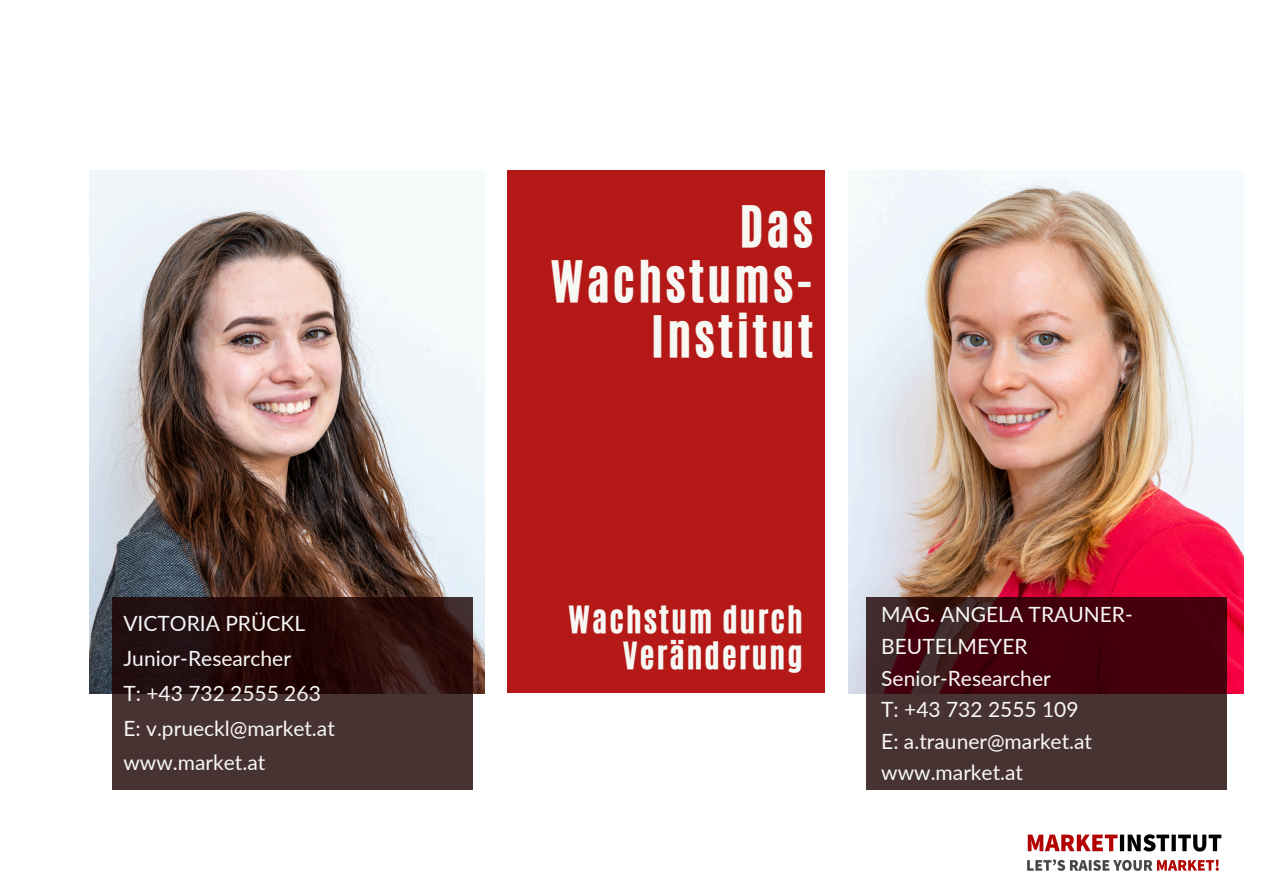
<style>
.page{position:relative;width:1263px;height:894px;background:#fff}
.page>*{position:absolute;margin:0;border:0;box-sizing:border-box;transform-origin:0 0}
.t1{font:48px/55.2px "CA Generated";letter-spacing:.07em;color:#f7f8f3;text-align:right}
.t2{font:31.5px/36px "CA Generated";letter-spacing:.07em;color:#f7f8f3;text-align:right}
.t3{font:21px/31.5px "Lato";color:#f8f7f7}
</style>
<div class="page">
<div style="left:507px;top:170px;width:317px;height:522px;background:#b51917"></div>
<img style="left:89px;top:170px;width:395px;height:522px">
<svg style="left:112px;top:597px;width:360px;height:192px;background:#37201f"></svg>
<img style="left:1027px;top:834px;width:195px;height:37px">
<img style="left:849px;top:170px;width:394px;height:522px">
<svg style="left:866px;top:597px;width:360px;height:192px;background:#441d22"></svg>
<h1 class="t1" style="left:551px;top:199px;width:264px">Das<br>Wachstums-<br>Institut</h1>
<h2 class="t2" style="left:568px;top:601px;width:236px">Wachstum durch<br>Veränderung</h2>
<p class="t3" style="left:123px;top:605px;width:213px;line-height:34.8px">VICTORIA PRÜCKL<br>Junior-Researcher<br>T: +43 732 2555 263<br>E: v.prueckl@market.at www.market.at</p>
<p class="t3" style="left:881px;top:598px;width:253px">MAG. ANGELA TRAUNER-<br>BEUTELMEYER<br>Senior-Researcher<br>T: +43 732 2555 109<br>E: a.trauner@market.at www.market.at</p>
</div>
